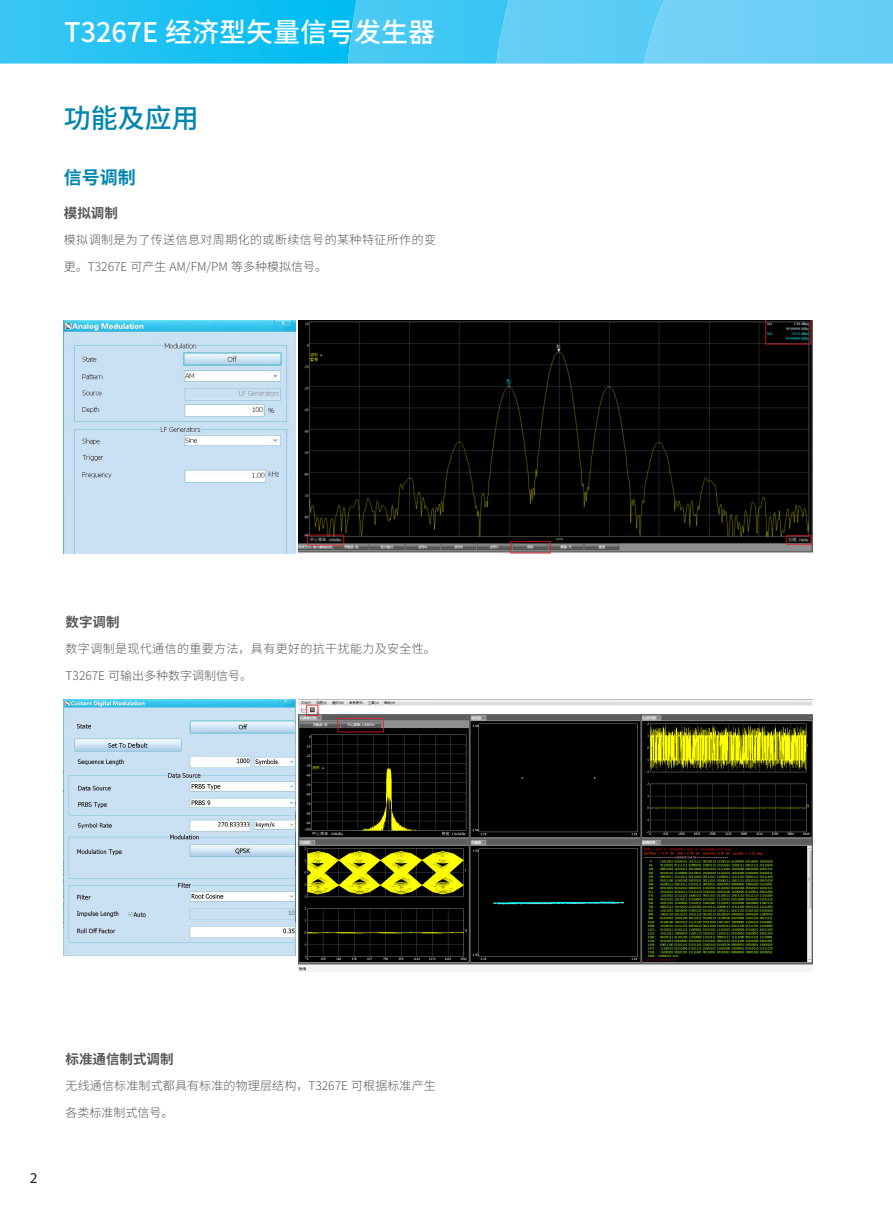
<style>
.page{position:relative;width:893px;height:1212px;background:#fff}
.page>*{position:absolute;margin:0;border:0;box-sizing:border-box;transform-origin:0 0}
.t1{font:500 27px "Source Han Sans SC";color:#fff}
.t2{font:500 27px "Source Han Sans SC";color:#0086ae}
.t3{font:700 18px "Source Han Sans SC";color:#0086ae}
.t4{font:15px "Myriad Pro";color:#231f20}
.t5{font:700 13.5px "Source Han Sans SC";color:#57585a}
.t6{font:300 12px "Source Han Sans SC";letter-spacing:.015em;color:#57585a}
.t7{font:300 12px "Source Han Sans SC";letter-spacing:.035em;color:#57585a}
</style>
<div class="page">
<img style="left:0;top:0;width:348px;height:64px">
<img style="left:348px;top:0;width:148px;height:64px">
<img style="left:496px;top:0;width:148px;height:64px">
<img style="left:644px;top:0;width:249px;height:64px">
<img style="left:64px;top:321px;width:231px;height:232px">
<img style="left:299px;top:321px;width:513px;height:232px">
<img style="left:299px;top:701px;width:513px;height:270px">
<img style="left:64px;top:700px;width:232px;height:256px">
<h1 class="t1" style="left:64px;top:17px;width:372px">T3267E 经济型矢量信号发生器</h1>
<p class="t2" style="left:64px;top:103px;width:136px">功能及应用</p>
<p class="t3" style="left:64px;top:168px;width:73px">信号调制</p>
<p class="t5" style="left:64px;top:206px;width:55px">模拟调制</p>
<p class="t7" style="left:64px;top:233px;width:374px">模拟调制是为了传送信息对周期化的或断续信号的某种特征所作的变</p>
<p class="t6" style="left:64px;top:260px;width:265px">更。T3267E 可产生 AM/FM/PM 等多种模拟信号。</p>
<p class="t5" style="left:66px;top:615px;width:55px">数字调制</p>
<p class="t6" style="left:66px;top:642px;width:372px">数字调制是现代通信的重要方法，具有更好的抗干扰能力及安全性。</p>
<p class="t6" style="left:66px;top:669px;width:188px">T3267E 可输出多种数字调制信号。</p>
<p class="t4" style="left:30px;top:1169px;width:9px">2</p>
<p class="t5" style="left:66px;top:1052px;width:109px">标准通信制式调制</p>
<p class="t6" style="left:66px;top:1079px;width:372px">无线通信标准制式都具有标准的物理层结构，T3267E 可根据标准产生</p>
<p class="t6" style="left:66px;top:1106px;width:109px">各类标准制式信号。</p>
</div>
